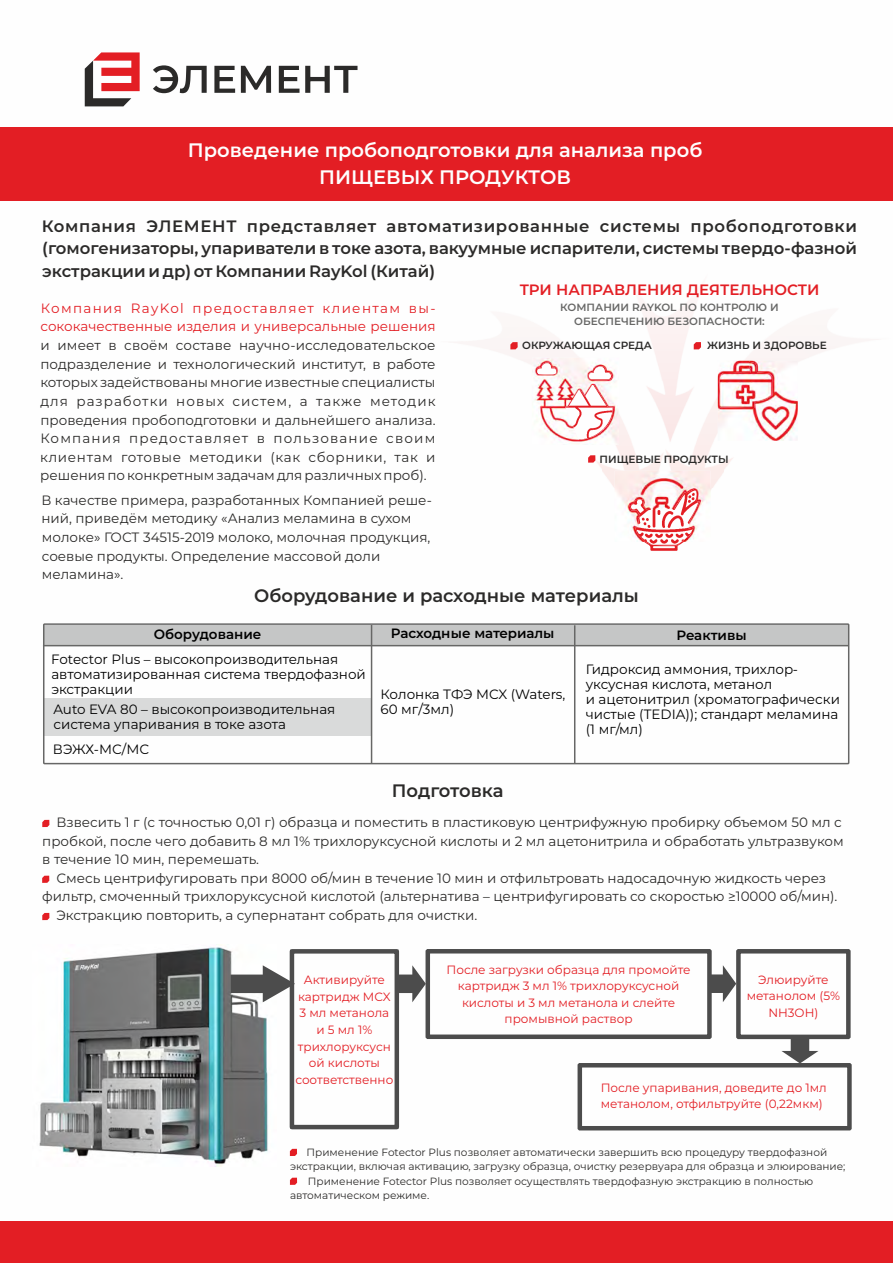
<style>
.page{position:relative;width:893px;height:1263px;background:#fff}
.page>*{position:absolute;margin:0;border:0;box-sizing:border-box;transform-origin:0 0}
.t1{font:600 19.5px/26.8px "Montserrat";color:#fefefe;text-align:center}
.t2{font:600 18px "Montserrat";color:#2b2a29}
.t3{font:600 16.5px/22.8px "Montserrat";color:#2b2a29;text-align:justify}
.t4{font:600 15px "Montserrat";color:#e31e24}
.t5{font:13.5px/18.6px "Montserrat";color:#2b2a29}
.t6{font:13.5px/15px "Montserrat";color:#000}
.t7{font:13.5px/18.6px "Montserrat";color:#e31e24}
.t8{font:600 13.5px "Montserrat";letter-spacing:-.005em;color:#000}
.t9{font:12px/16.5px "Montserrat";color:#e31e24;text-align:center}
.t10{font:10.5px/14.5px "Montserrat";color:#2b2a29}
.t11{font:600 10.5px/14.5px "Montserrat";color:#676766;text-align:center}
.t12{font:600 10.5px "Montserrat";color:#2b2a29}
</style>
<div class="page">
<div style="left:0;top:127px;width:893px;height:74px;background:#e31e24"></div>
<div style="left:44px;top:625px;width:805px;height:21px;background:#c5c6c6"></div>
<div style="left:44px;top:698px;width:328px;height:38px;background:#d9dada"></div>
<svg style="left:153px;top:65px;width:54px;height:28px"></svg>
<svg style="left:214px;top:66px;width:21px;height:27px"></svg>
<svg style="left:241px;top:66px;width:30px;height:27px"></svg>
<svg style="left:279px;top:66px;width:20px;height:27px"></svg>
<svg style="left:305px;top:66px;width:52px;height:27px"></svg>
<svg style="left:85px;top:52px;width:55px;height:54px"></svg>
<div style="left:0;top:1220px;width:893px;height:43px;background:#e31e24"></div>
<div style="left:43px;top:623px;width:806px;height:141px;border:2px solid #676766"></div>
<hr style="left:43px;top:645px;width:806px;height:1px;background:#676766">
<hr style="left:371px;top:625px;width:1px;height:139px;background:#676766">
<hr style="left:574px;top:625px;width:1px;height:139px;background:#676766">
<svg style="left:42px;top:820px;width:7px;height:7px"></svg>
<svg style="left:42px;top:876px;width:7px;height:7px"></svg>
<svg style="left:42px;top:913px;width:7px;height:7px"></svg>
<img style="left:39px;top:947px;width:229px;height:219px">
<div style="left:290px;top:949px;width:109px;height:180px;border:4px solid #4c4c4c"></div>
<svg style="left:231px;top:965px;width:64px;height:37px"></svg>
<svg style="left:399px;top:949px;width:453px;height:182px"></svg>
<svg style="left:290px;top:1149px;width:7px;height:7px"></svg>
<svg style="left:290px;top:1178px;width:7px;height:7px"></svg>
<img style="left:479px;top:346px;width:80px;height:19px">
<img style="left:601px;top:381px;width:124px;height:107px">
<img style="left:595px;top:455px;width:6px;height:12px">
<img style="left:615px;top:471px;width:96px;height:80px">
<img style="left:629px;top:490px;width:71px;height:56px">
<img style="left:532px;top:358px;width:87px;height:87px">
<img style="left:537px;top:362px;width:20px;height:13px">
<img style="left:565px;top:385px;width:48px;height:55px">
<img style="left:589px;top:366px;width:23px;height:14px">
<img style="left:718px;top:361px;width:80px;height:80px">
<img style="left:719px;top:362px;width:54px;height:46px">
<svg style="left:510px;top:342px;width:8px;height:7px"></svg>
<svg style="left:694px;top:342px;width:7px;height:7px"></svg>
<svg style="left:588px;top:455px;width:7px;height:8px"></svg>
<h1 class="t1" style="left:188px;top:137px;width:516px">Проведение пробоподготовки для анализа проб<br>ПИЩЕВЫХ ПРОДУКТОВ</h1>
<p class="t3" style="left:42px;top:214px;width:817px">Компания ЭЛЕМЕНТ представляет автоматизированные системы пробоподготовки (гомогенизаторы, упариватели в токе азота, вакуумные испарители, системы твердо-фазной экстракции и др) от Компании RayKol (Китай)</p>
<p class="t7" style="left:41px;top:299px;width:397px">Компания RayKol предоставляет клиентам вы&shy;сококачественные изделия и универсальные решения</p>
<p class="t5" style="left:40px;top:336px;width:397px;text-align:justify">и имеет в своём составе научно-исследовательское подразделение и технологический институт, в работе которых задействованы многие известные специалисты для разработки новых систем, а также методик проведения пробоподготовки и дальнейшего анализа.<br>Компания предоставляет в пользование своим клиентам готовые методики (как сборники, так и решения по конкретным задачам для различных проб).</p>
<p class="t5" style="left:41px;top:491px;width:392px">В качестве примера, разработанных Компанией реше&shy;ний, приведём методику «Анализ меламина в сухом молоке» ГОСТ 34515-2019 молоко, молочная продукция, соевые продукты. Определение массовой доли меламина».</p>
<p class="t4" style="left:520px;top:280px;width:301px">ТРИ НАПРАВЛЕНИЯ ДЕЯТЕЛЬНОСТИ</p>
<p class="t11" style="left:560px;top:300px;width:220px">КОМПАНИИ RAYKOL ПО КОНТРОЛЮ И<br>ОБЕСПЕЧЕНИЮ БЕЗОПАСНОСТИ:</p>
<p class="t12" style="left:522px;top:339px;width:131px">ОКРУЖАЮЩАЯ СРЕДА</p>
<p class="t12" style="left:707px;top:339px;width:121px">ЖИЗНЬ И ЗДОРОВЬЕ</p>
<p class="t12" style="left:600px;top:452px;width:131px">ПИЩЕВЫЕ ПРОДУКТЫ</p>
<h2 class="t2" style="left:254px;top:585px;width:386px">Оборудование и расходные материалы</h2>
<p class="t8" style="left:154px;top:626px;width:109px">Оборудование</p>
<p class="t8" style="left:391px;top:625px;width:165px">Расходные материалы</p>
<p class="t8" style="left:676px;top:627px;width:72px">Реактивы</p>
<p class="t6" style="left:51px;top:651px;width:316px">Fotector Plus – высокопроизводительная автоматизированная система твердофазной экстракции</p>
<p class="t6" style="left:53px;top:702px;width:283px">Auto EVA 80 – высокопроизводительная система упаривания в токе азота</p>
<p class="t6" style="left:53px;top:742px;width:98px">ВЭЖХ-МС/МС</p>
<p class="t6" style="left:586px;top:662px;width:256px">Гидроксид аммония, трихлор&shy;уксусная кислота, метанол<br>и ацетонитрил (хроматографически чистые (TEDIA)); стандарт меламина (1 мг/мл)</p>
<p class="t6" style="left:381px;top:687px;width:186px">Колонка ТФЭ MCX (Waters,<br>60 мг/3мл)</p>
<h2 class="t2" style="left:392px;top:779px;width:113px">Подготовка</h2>
<p class="t5" style="left:42px;top:813px;width:803px;text-indent:14px">Взвесить 1 г (с точностью 0,01 г) образца и поместить в пластиковую центрифужную пробирку объемом 50 мл с пробкой, после чего добавить 8 мл 1% трихлоруксусной кислоты и 2 мл ацетонитрила и обработать ультразвуком в течение 10 мин, перемешать.</p>
<p class="t5" style="left:56px;top:869px;width:771px">Смесь центрифугировать при 8000 об/мин в течение 10 мин и отфильтровать надосадочную жидкость через</p>
<p class="t5" style="left:42px;top:887px;width:797px">фильтр, смоченный трихлоруксусной кислотой (альтернатива – центрифугировать со скоростью ≥10000 об/мин).</p>
<p class="t5" style="left:56px;top:906px;width:422px">Экстракцию повторить, а супернатант собрать для очистки.</p>
<p class="t9" style="left:295px;top:972px;width:100px">Активируйте картридж MCX<br>3 мл метанола и 5 мл 1% трихлоруксусн ой кислоты соответственно</p>
<p class="t9" style="left:447px;top:961px;width:245px">После загрузки образца для промойте картридж 3 мл 1% трихлоруксусной кислоты и 3 мл метанола и слейте промывной раствор</p>
<p class="t9" style="left:747px;top:971px;width:95px">Элюируйте метанолом (5%<br>NH3OH)</p>
<p class="t9" style="left:601px;top:1079px;width:228px;text-align:left">После упаривания, доведите до 1мл метанолом, отфильтруйте (0,22мкм)</p>
<p class="t10" style="left:290px;top:1145px;width:557px;text-align:center">Применение Fotector Plus позволяет автоматически завершить всю процедуру твердофазной экстракции, включая активацию, загрузку образца, очистку резервуара для образца и элюирование;</p>
<p class="t10" style="left:290px;top:1174px;width:525px">- Применение Fotector Plus позволяет осуществлять твердофазную экстракцию в полностью автоматическом режиме.</p>
</div>
